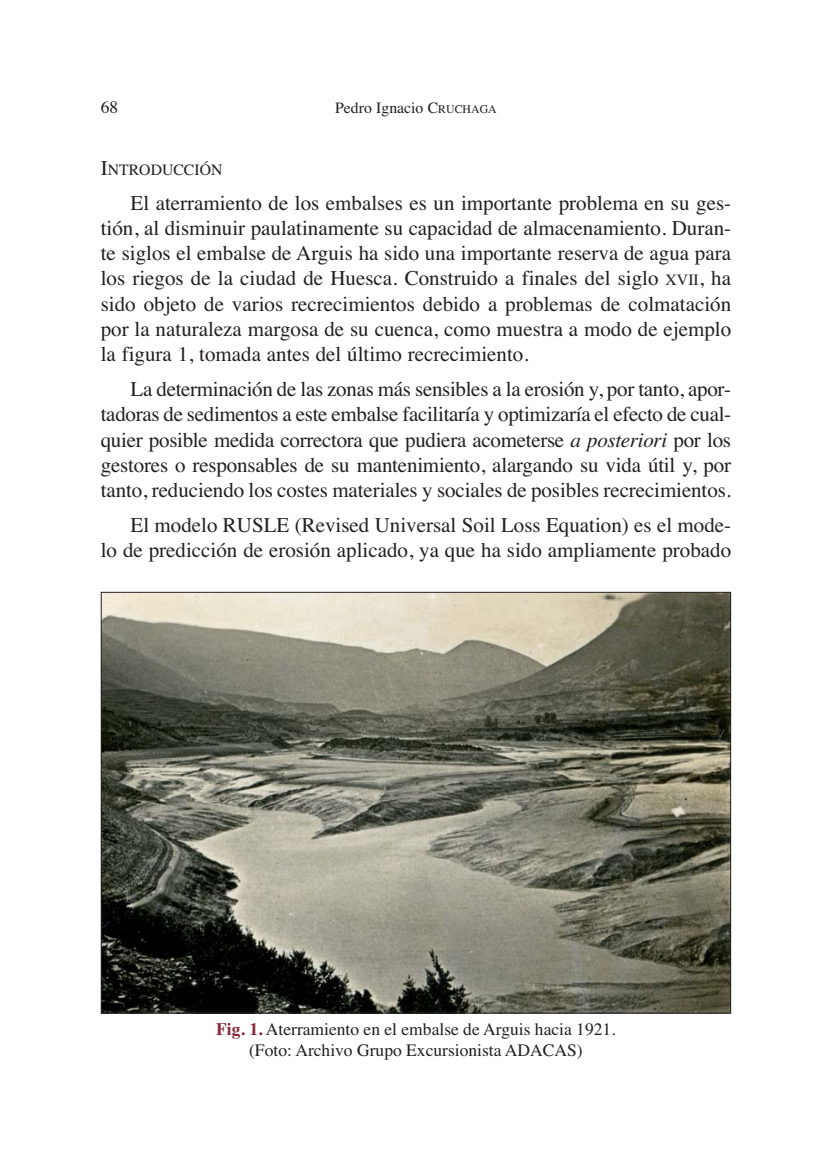
<style>
.page{position:relative;width:832px;height:1162px;background:#fff}
.page>*{position:absolute;margin:0;border:0;box-sizing:border-box;transform-origin:0 0}
.t1{font:21px/25.2px "Times";color:#231f20;text-align:justify}
.t2{font:17.5px/20.1px "Times";color:#231f20;text-align:center}
.t3{font:15.75px "Times";color:#231f20}
.s1{font-size:11.9px}
.s2{font-size:21px}
.s3{font-size:15.75px}
.s4{font-style:italic}
.s5{font-weight:700;color:#882838}
</style>
<div class="page">
<img style="left:103px;top:594px;width:626px;height:418px">
<p class="t2" style="left:101px;top:98px;width:19px">68</p>
<p class="t3" style="left:335px;top:102px;width:163px">Pedro Ignacio C<span class="s1">RUCHAGA</span></p>
<p class="t3" style="left:101px;top:164px;width:123px"><span class="s2">I</span>NTRODUCCIÓN</p>
<p class="t1" style="left:101px;top:192px;width:632px;text-indent:30px">El aterramiento de los embalses es un importante problema en su ges&shy;tión, al disminuir paulatinamente su capacidad de almacenamiento. Duran&shy;te siglos el embalse de Arguis ha sido una importante reserva de agua para los riegos de la ciudad de Huesca. Construido a finales del siglo <span class="s3">XVII</span>, ha sido objeto de varios recrecimientos debido a problemas de colmatación por la naturaleza margosa de su cuenca, como muestra a modo de ejemplo la figura 1, tomada antes del último recrecimiento.</p>
<p class="t1" style="left:101px;top:378px;width:632px;text-indent:30px">La determinación de las zonas más sensibles a la erosión y, por tanto, apor&shy;tadoras de sedimentos a este embalse facilitaría y optimizaría el efecto de cual&shy;quier posible medida correctora que pudiera acometerse <span class="s4">a posteriori</span> por los gestores o responsables de su mantenimiento, alargando su vida útil y, por tanto, reduciendo los costes materiales y sociales de posibles recrecimientos.</p>
<p class="t1" style="left:101px;top:514px;width:632px;text-align:right">El modelo RUSLE (Revised Universal Soil Loss Equation) es el mode-<br>lo de predicción de erosión aplicado, ya que ha sido ampliamente probado</p>
<p class="t2" style="left:216px;top:1021px;width:401px"><span class="s5">Fig. 1.</span> Aterramiento en el embalse de Arguis hacia 1921. (Foto: Archivo Grupo Excursionista ADACAS)</p>
</div>
